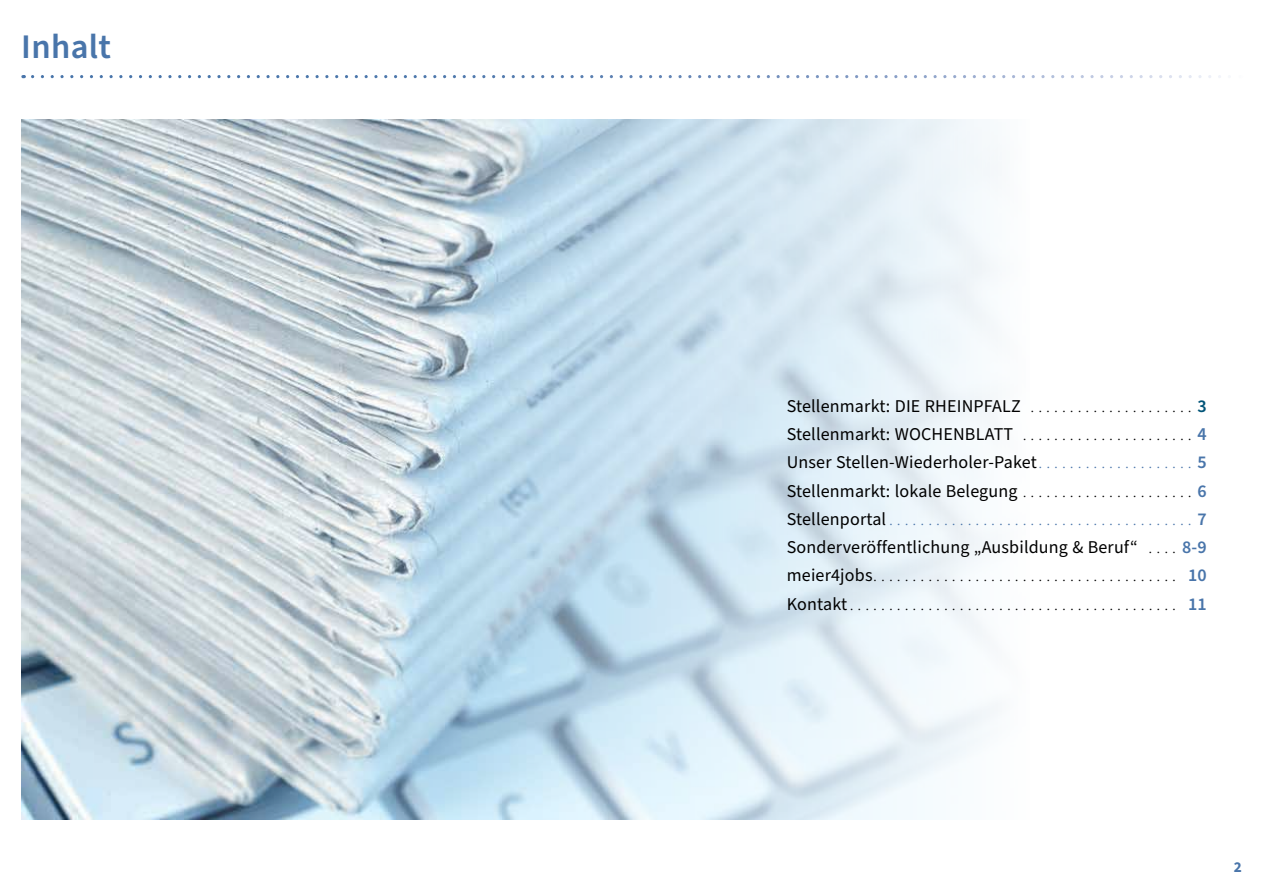
<style>
.page{position:relative;width:1263px;height:893px;background:#fff}
.page>*{position:absolute;margin:0;border:0;box-sizing:border-box;transform-origin:0 0}
.t1{font:600 34.5px "Source Sans Pro";letter-spacing:.01em;color:#4975aa}
.t2{font:18px/28.2px "Source Sans Pro";letter-spacing:.01em;color:#000;text-align:justify}
.t3{font:700 15px "Source Sans Pro";color:#4975aa}
.s1{font-weight:300}
.s2{font-weight:600;color:#005478}
.s3{font-weight:600;color:#4975aa}
.s4{font-weight:300;color:#4975aa}
</style>
<div class="page">
<svg style="left:33px;top:75px;width:1188px;height:3px"></svg>
<img style="left:21px;top:119px;width:977px;height:701px">
<h1 class="t1" style="left:21px;top:24px;width:91px">Inhalt</h1>
<p class="t2" style="left:787px;top:392px;width:422px">Stellenmarkt: DIE RHEINPFALZ <span class="s1">. . . . . . . . . . . . . . . . . . . .</span> <span class="s2">3<br></span>Stellenmarkt: WOCHENBLATT <span class="s1">. . . . . . . . . . . . . . . . . . . . .</span> <span class="s3">4<br></span>Unser Stellen-Wiederholer-Paket <span class="s4">. . . . . . . . . . . . . . . . . . . .</span> <span class="s3">5<br></span>Stellenmarkt: lokale Belegung <span class="s1">. . . . . . . . . . . . . . . . . . . . . .</span> <span class="s3">6<br></span>Stellenportal <span class="s4">. . . . . . . . . . . . . . . . . . . . . . . . . . . . . . . . . . . . . . .</span> <span class="s3">7<br></span>Sonderveröffentlichung „Ausbildung &amp; Beruf“ <span class="s1">. . .</span> <span class="s3">8-9 </span>meier4jobs <span class="s1">. . . . . . . . . . . . . . . . . . . . . . . . . . . . . . . . . . . . . . .</span> <span class="s3">10<br></span>Kontakt <span class="s1">. . . . . . . . . . . . . . . . . . . . . . . . . . . . . . . . . . . . . . . . . .</span> <span class="s3">11</span></p>
<p class="t3" style="left:1234px;top:856px;width:10px">2</p>
</div>
